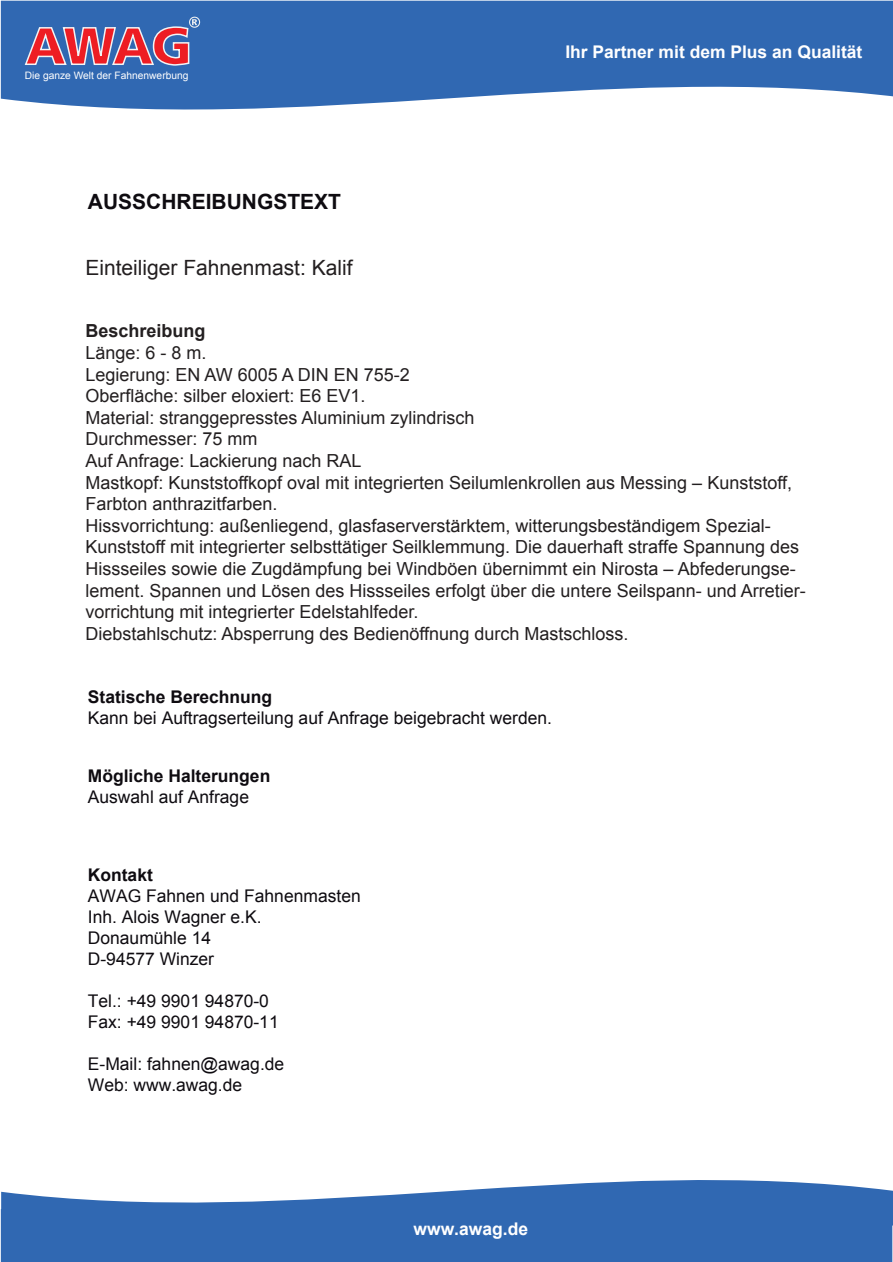
<style>
.page{position:relative;width:893px;height:1262px;background:#fff}
.page>*{position:absolute;margin:0;border:0;box-sizing:border-box;transform-origin:0 0}
.t1{font:21px "Arial";color:#231f20}
.t2{font:700 21px "Arial";color:#0e0b10}
.t3{font:18px/21.6px "Arial";color:#231f20}
.t4{font:700 18px "Arial";color:#231f20}
.t5{font:17.4px/21px "Arial";color:#0e0b10}
.t6{font:700 17.4px "Arial";color:#0e0b10}
.t7{font:700 17.4px "Arial";color:#fff}
.t8{font:10.2px "Arial";color:#fff}
</style>
<div class="page">
<svg style="left:1px;top:1px;width:892px;height:109px;background:#497abb"></svg>
<svg style="left:24px;top:0;width:176px;height:66px;background:#766797"></svg>
<svg style="left:1px;top:1180px;width:892px;height:82px;background:#4c7cbc"></svg>
<p class="t8" style="left:25px;top:68px;width:165px">Die ganze Welt der Fahnenwerbung</p>
<p class="t2" style="left:88px;top:187px;width:255px">AUSSCHREIBUNGSTEXT</p>
<p class="t1" style="left:85px;top:254px;width:269px">Einteiliger Fahnenmast: Kalif</p>
<p class="t7" style="left:565px;top:40px;width:298px">Ihr Partner mit dem Plus an Qualität</p>
<p class="t4" style="left:85px;top:319px;width:122px">Beschreibung</p>
<p class="t3" style="left:85px;top:342px;width:722px">Länge: 6 - 8 m.<br>Legierung: EN AW 6005 A DIN EN 755-2<br>Oberfläche: silber eloxiert: E6 EV1.<br>Material: stranggepresstes Aluminium zylindrisch<br>Durchmesser: 75 mm<br>Auf Anfrage: Lackierung nach RAL<br>Mastkopf: Kunststoffkopf oval mit integrierten Seilumlenkrollen aus Messing – Kunststoff, Farbton anthrazitfarben.<br>Hissvorrichtung: außenliegend, glasfaserverstärktem, witterungsbeständigem Spezial-Kunststoff mit integrierter selbsttätiger Seilklemmung. Die dauerhaft straffe Spannung des Hissseiles sowie die Zugdämpfung bei Windböen übernimmt ein Nirosta – Abfederungse&shy;lement. Spannen und Lösen des Hissseiles erfolgt über die untere Seilspann- und Arretier&shy;vorrichtung mit integrierter Edelstahlfeder.<br>Diebstahlschutz: Absperrung des Bedienöffnung durch Mastschloss.</p>
<p class="t6" style="left:88px;top:685px;width:186px">Statische Berechnung</p>
<p class="t5" style="left:88px;top:708px;width:466px">Kann bei Auftragserteilung auf Anfrage beigebracht werden.</p>
<p class="t6" style="left:88px;top:764px;width:184px">Mögliche Halterungen</p>
<p class="t5" style="left:88px;top:787px;width:163px">Auswahl auf Anfrage</p>
<p class="t6" style="left:88px;top:863px;width:67px">Kontakt</p>
<p class="t5" style="left:88px;top:886px;width:274px">AWAG Fahnen und Fahnenmasten<br>Inh. Alois Wagner e.K.<br>Donaumühle 14<br>D-94577 Winzer</p>
<p class="t5" style="left:88px;top:991px;width:192px">Tel.: +49 9901 94870-0<br>Fax: +49 9901 94870-11</p>
<p class="t5" style="left:88px;top:1053px;width:198px">E-Mail: fahnen@awag.de<br>Web: www.awag.de</p>
<p class="t7" style="left:414px;top:1217px;width:116px">www.awag.de</p>
</div>
